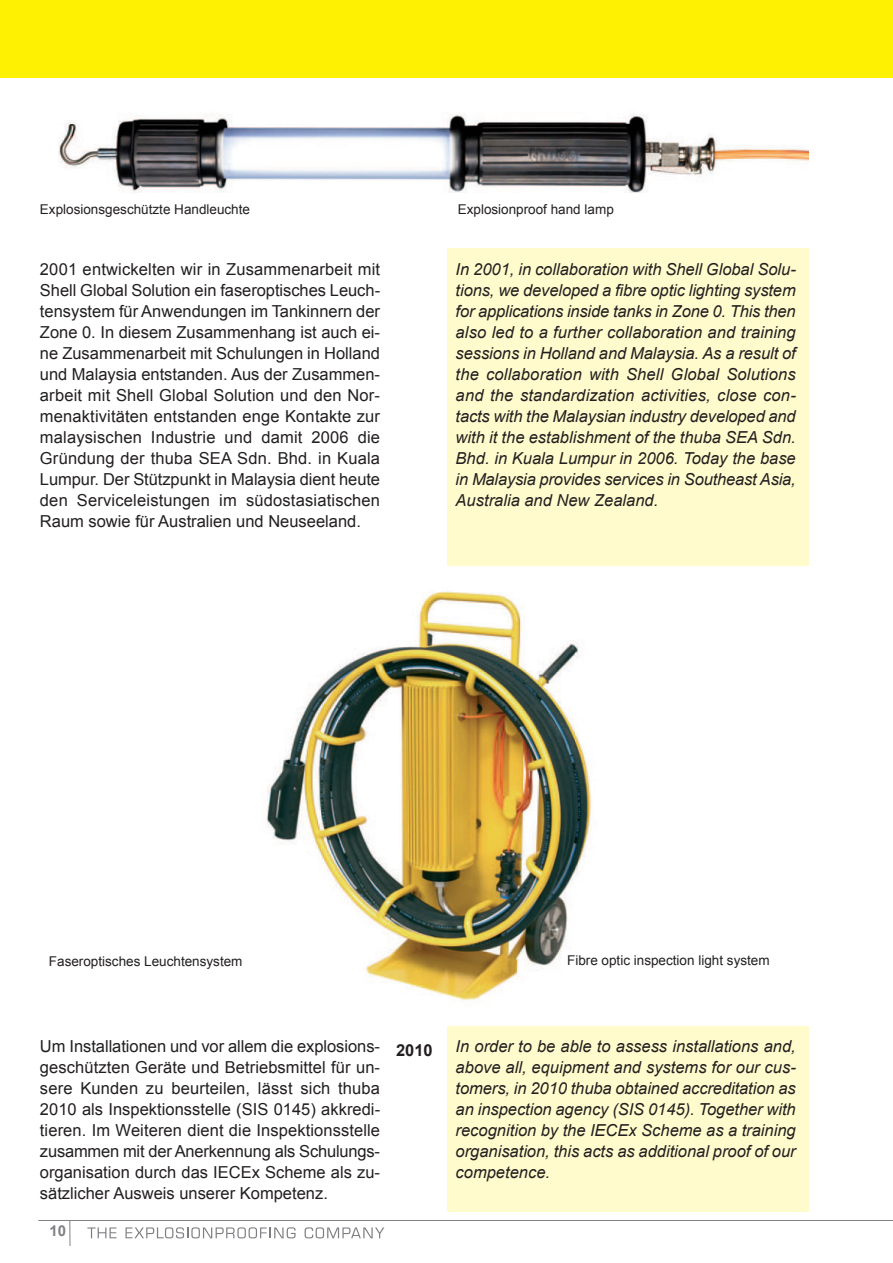
<style>
.page{position:relative;width:893px;height:1263px;background:#fff}
.page>*{position:absolute;margin:0;border:0;box-sizing:border-box;transform-origin:0 0}
.t1{font:16.5px/21px "Arial";color:#231f20;text-align:justify}
.t2{font:italic 16.5px/21px "Arial";color:#231f20;text-align:justify}
.t3{font:700 16.5px "Arial";color:#231f20}
.t4{font:700 15px "Arial";color:#808285}
.t5{font:13.5px "Arial";color:#231f20}
</style>
<div class="page">
<div style="left:0;top:0;width:893px;height:78px;background:#fff101"></div>
<svg style="left:70px;top:1221px;width:1px;height:25px"></svg>
<hr style="left:38px;top:1220px;width:855px;height:1px;background:#808285">
<svg style="left:87px;top:1227px;width:29px;height:11px"></svg>
<svg style="left:126px;top:1227px;width:170px;height:11px"></svg>
<svg style="left:305px;top:1227px;width:79px;height:11px"></svg>
<div style="left:447px;top:89px;width:362px;height:1122px;background:#fffbcc"></div>
<div style="left:38px;top:566px;width:780px;height:460px;background:#fff"></div>
<img style="left:266px;top:591px;width:325px;height:410px">
<img style="left:58px;top:89px;width:751px;height:115px">
<div style="left:446px;top:204px;width:375px;height:44px;background:#fff"></div>
<p class="t5" style="left:40px;top:204px;width:212px">Explosionsgeschützte Handleuchte</p>
<p class="t5" style="left:458px;top:204px;width:158px">Explosionproof hand lamp</p>
<p class="t1" style="left:40px;top:260px;width:342px">2001 entwickelten wir in Zusammenarbeit mit Shell Global Solution ein faseroptisches Leuch&shy;tensystem für Anwendungen im Tankinnern der Zone 0. In diesem Zusammenhang ist auch ei&shy;ne Zusammenarbeit mit Schulungen in Holland und Malaysia entstanden. Aus der Zusammen&shy;arbeit mit Shell Global Solution und den Nor&shy;menaktivitäten entstanden enge Kontakte zur malaysischen Industrie und damit 2006 die Gründung der thuba SEA Sdn. Bhd. in Kuala Lumpur. Der Stützpunkt in Malaysia dient heute den Serviceleistungen im südostasiatischen Raum sowie für Australien und Neuseeland.</p>
<p class="t2" style="left:456px;top:260px;width:342px">In 2001, in collaboration with Shell Global Solu&shy;tions, we developed a fibre optic lighting system for applications inside tanks in Zone 0. This then also led to a further collaboration and training sessions in Holland and Malaysia. As a result of the collaboration with Shell Global Solutions and the standardization activities, close con&shy;tacts with the Malaysian industry developed and with it the establishment of the thuba SEA Sdn.<br>Bhd. in Kuala Lumpur in 2006. Today the base in Malaysia provides services in Southeast Asia, Australia and New Zealand.</p>
<p class="t5" style="left:49px;top:956px;width:195px">Faseroptisches Leuchtensystem</p>
<p class="t5" style="left:567px;top:956px;width:204px">Fibre optic inspection light system</p>
<p class="t1" style="left:40px;top:1037px;width:342px">Um Installationen und vor allem die explosions&shy;geschützten Geräte und Betriebsmittel für un&shy;sere Kunden zu beurteilen, lässt sich thuba 2010 als Inspektionsstelle (SIS 0145) akkredi&shy;tieren. Im Weiteren dient die Inspektionsstelle zusammen mit der Anerkennung als Schulungs&shy;organisation durch das IECEx Scheme als zu&shy;sätzlicher Ausweis unserer Kompetenz.</p>
<p class="t4" style="left:49px;top:1225px;width:18px">10</p>
<p class="t3" style="left:396px;top:1044px;width:38px">2010</p>
<p class="t2" style="left:456px;top:1037px;width:342px">In order to be able to assess installations and, above all, equipment and systems for our cus&shy;tomers, in 2010 thuba obtained accreditation as an inspection agency (SIS 0145). Together with recognition by the IECEx Scheme as a training organisation, this acts as additional proof of our competence.</p>
</div>
